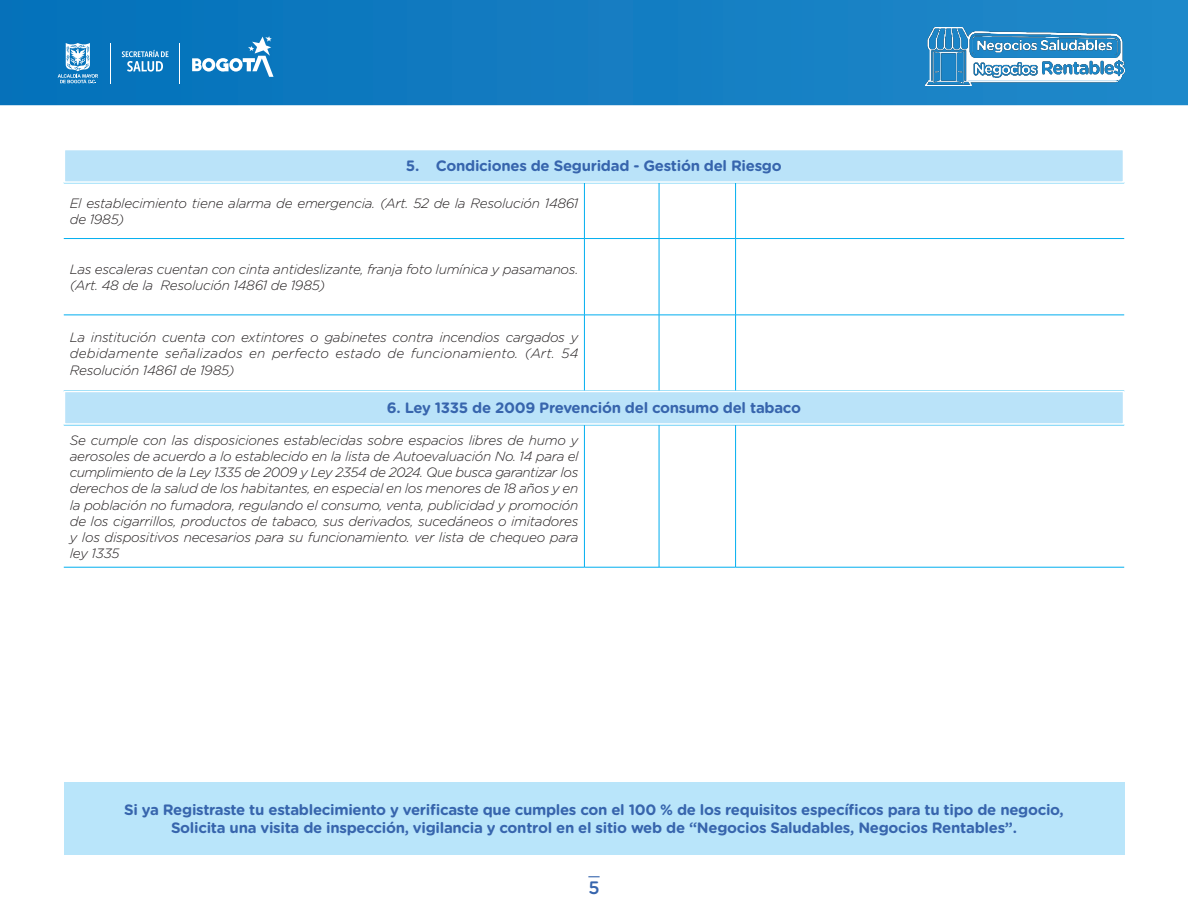
<style>
.page{position:relative;width:1188px;height:918px;background:#fff}
.page>*{position:absolute;margin:0;border:0;box-sizing:border-box;transform-origin:0 0}
.t1{font:500 18px "Gotham Rounded";color:#3765ad}
.Subtit-2{font:700 15px/18px "Gotham Rounded";letter-spacing:-.02em;color:#3765ad;text-align:center}
.Texts{font:italic 300 13.5px/16.2px "Gotham Rounded";letter-spacing:-.02em;color:#231f20;text-align:justify}
</style>
<div class="page">
<svg style="left:0;top:0;width:1188px;height:105px;background:#117cc1"></svg>
<img style="left:925px;top:28px;width:199px;height:58px">
<svg style="left:588px;top:876px;width:12px;height:1px"></svg>
<svg style="left:58px;top:43px;width:40px;height:41px;background:#539ed0"></svg>
<svg style="left:192px;top:36px;width:82px;height:41px"></svg>
<hr style="left:179px;top:43px;width:1px;height:41px;background:#fff">
<hr style="left:110px;top:43px;width:1px;height:41px;background:#fff">
<svg style="left:122px;top:50px;width:47px;height:22px"></svg>
<hr style="left:64px;top:425px;width:520px;height:1px;background:#00aeef">
<hr style="left:584px;top:425px;width:75px;height:1px;background:#00aeef">
<hr style="left:584px;top:425px;width:1px;height:142px;background:#00aeef">
<hr style="left:659px;top:425px;width:77px;height:1px;background:#00aeef">
<hr style="left:659px;top:425px;width:1px;height:142px;background:#00aeef">
<hr style="left:736px;top:425px;width:388px;height:1px;background:#00aeef">
<hr style="left:735px;top:425px;width:1px;height:142px;background:#00aeef">
<hr style="left:64px;top:567px;width:520px;height:1px;background:#00aeef">
<hr style="left:584px;top:567px;width:75px;height:1px;background:#00aeef">
<hr style="left:659px;top:567px;width:77px;height:1px;background:#00aeef">
<hr style="left:736px;top:567px;width:388px;height:1px;background:#00aeef">
<div style="left:64px;top:782px;width:1060px;height:73px;background:#b9e5fa"></div>
<hr style="left:64px;top:183px;width:520px;height:1px;background:#00aeef">
<hr style="left:584px;top:183px;width:75px;height:1px;background:#00aeef">
<hr style="left:584px;top:183px;width:1px;height:55px;background:#00aeef">
<hr style="left:659px;top:183px;width:77px;height:1px;background:#00aeef">
<hr style="left:659px;top:183px;width:1px;height:55px;background:#00aeef">
<hr style="left:736px;top:183px;width:388px;height:1px;background:#00aeef">
<hr style="left:735px;top:183px;width:1px;height:55px;background:#00aeef">
<hr style="left:64px;top:238px;width:520px;height:1px;background:#00aeef">
<hr style="left:584px;top:238px;width:75px;height:1px;background:#00aeef">
<hr style="left:584px;top:239px;width:1px;height:76px;background:#00aeef">
<hr style="left:659px;top:238px;width:77px;height:1px;background:#00aeef">
<hr style="left:659px;top:239px;width:1px;height:76px;background:#00aeef">
<hr style="left:736px;top:238px;width:388px;height:1px;background:#00aeef">
<hr style="left:735px;top:239px;width:1px;height:76px;background:#00aeef">
<hr style="left:64px;top:315px;width:520px;height:1px;background:#00aeef">
<hr style="left:584px;top:315px;width:75px;height:1px;background:#00aeef">
<hr style="left:584px;top:315px;width:1px;height:76px;background:#00aeef">
<hr style="left:659px;top:315px;width:77px;height:1px;background:#00aeef">
<hr style="left:659px;top:315px;width:1px;height:76px;background:#00aeef">
<hr style="left:736px;top:315px;width:388px;height:1px;background:#00aeef">
<hr style="left:735px;top:315px;width:1px;height:76px;background:#00aeef">
<div style="left:64px;top:149px;width:1060px;height:34px;background:#bae3f9;border:2px solid #fff"></div>
<div style="left:64px;top:391px;width:1060px;height:34px;background:#bae3f9;border:2px solid #fff"></div>
<p class="Subtit-2" style="left:406px;top:156px;width:377px">5. Condiciones de Seguridad - Gestión del Riesgo</p>
<p class="Texts" style="left:70px;top:195px;width:510px">El establecimiento tiene alarma de emergencia. (Art. 52 de la Resolución 14861 de 1985)</p>
<p class="Texts" style="left:70px;top:261px;width:510px">Las escaleras cuentan con cinta antideslizante, franja foto lumínica y pasamanos. (Art. 48 de la Resolución 14861 de 1985)</p>
<p class="Texts" style="left:70px;top:329px;width:510px">La institución cuenta con extintores o gabinetes contra incendios cargados y debidamente señalizados en perfecto estado de funcionamiento. (Art. 54<br>Resolución 14861 de 1985)</p>
<p class="Subtit-2" style="left:387px;top:398px;width:416px">6. Ley 1335 de 2009 Prevención del consumo del tabaco</p>
<p class="Texts" style="left:70px;top:431px;width:510px">Se cumple con las disposiciones establecidas sobre espacios libres de humo y aerosoles de acuerdo a lo establecido en la lista de Autoevaluación No. 14 para el cumplimiento de la Ley 1335 de 2009 y Ley 2354 de 2024. Que busca garantizar los derechos de la salud de los habitantes, en especial en los menores de 18 años y en la población no fumadora, regulando el consumo, venta, publicidad y promoción de los cigarrillos, productos de tabaco, sus derivados, sucedáneos o imitadores y los dispositivos necesarios para su funcionamiento. ver lista de chequeo para ley 1335</p>
<p class="Subtit-2" style="left:124px;top:800px;width:941px">Si ya Registraste tu establecimiento y verificaste que cumples con el 100 % de los requisitos específicos para tu tipo de negocio,<br>Solicita una visita de inspección, vigilancia y control en el sitio web de “Negocios Saludables, Negocios Rentables”.</p>
<h1 class="t1" style="left:588px;top:875px;width:13px">5</h1>
</div>
